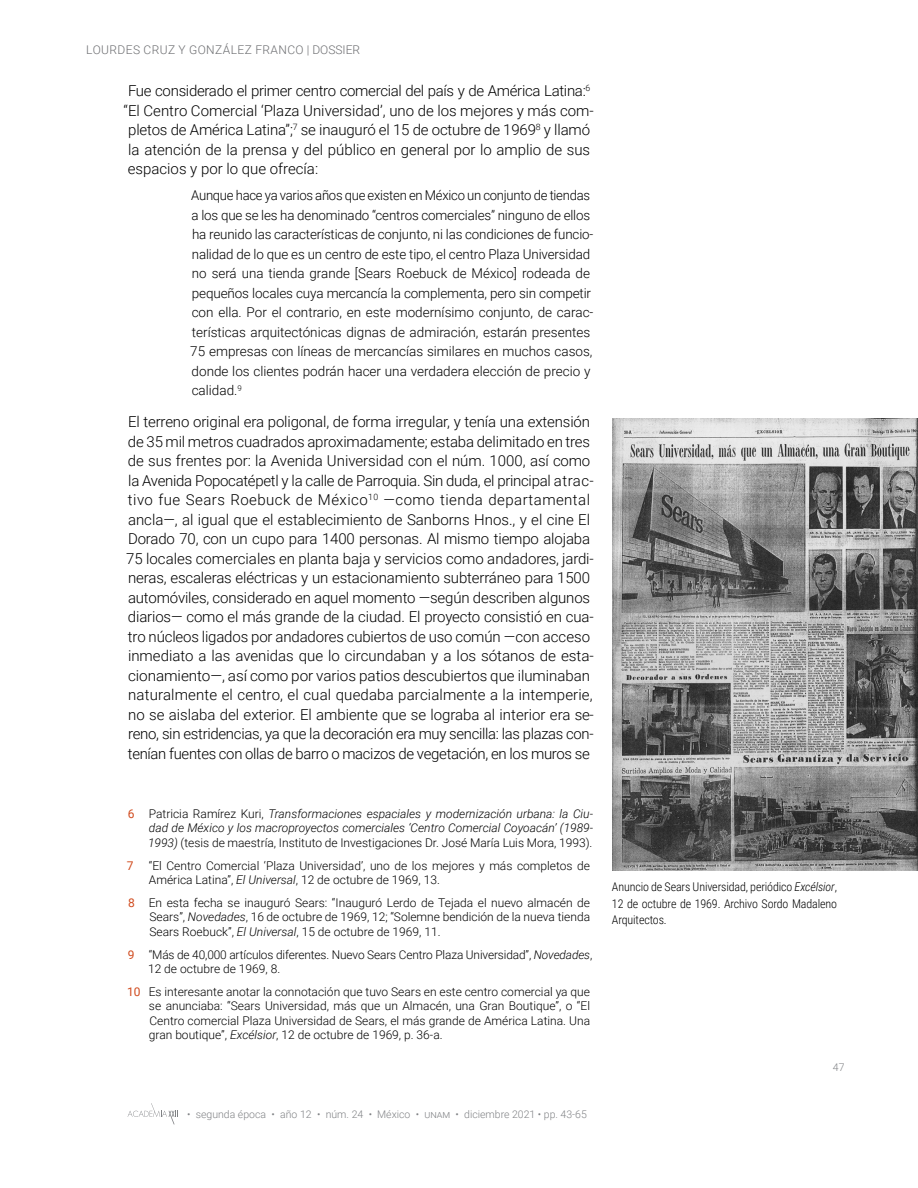
<style>
.page{position:relative;width:918px;height:1188px;background:#fff}
.page>*{position:absolute;margin:0;border:0;box-sizing:border-box;transform-origin:0 0}
.t1{font:300 15px/19.5px "Roboto";letter-spacing:-.01em;color:#000}
.t2{font:300 13.5px/19.5px "Roboto";letter-spacing:-.01em;color:#000}
.t3{font:300 12px/14.4px "Roboto";color:#000}
.t4{font:italic 300 12px/14.4px "Roboto";color:#000;text-align:justify}
.t5{font:300 12px/16.5px "Roboto Condensed";letter-spacing:-.01em;color:#000;text-align:justify}
.t6{font:300 12px "Roboto";letter-spacing:.035em;color:#6d6e71}
.t7{font:12px "Roboto";color:#d04a1d}
.t8{font:300 10.5px "Roboto";color:#808285}
.s1{font-weight:400;font-style:normal;color:#d04a1d}
.s2{font-style:normal}
.s3{font-style:italic}
.s4{font-weight:400;color:#d04a1d}
</style>
<div class="page">
<svg style="left:128px;top:1103px;width:50px;height:21px"></svg>
<img style="left:612px;top:418px;width:306px;height:452px">
<p class="t6" style="left:86px;top:42px;width:275px">LOURDES CRUZ Y GONZÁLEZ FRANCO | DOSSIER</p>
<p class="t1" style="left:128px;top:81px;width:464px">Fue considerado el primer centro comercial del país y de América Latina:<sup>6</sup></p>
<p class="t1" style="left:124px;top:100px;width:472px">“El Centro Comercial ‘Plaza Universidad’, uno de los mejores y más com-</p>
<p class="t1" style="left:128px;top:120px;width:463px">pletos de América Latina”;<sup>7</sup> se inauguró el 15 de octubre de 1969<sup>8</sup> y llamó</p>
<p class="t1" style="left:128px;top:139px;width:463px">la atención de la prensa y del público en general por lo amplio de sus</p>
<p class="t1" style="left:128px;top:159px;width:192px">espacios y por lo que ofrecía:</p>
<p class="t2" style="left:190px;top:185px;width:405px">Aunque hace ya varios años que existen en México un conjunto de tiendas a los que se les ha denominado “centros comerciales” ninguno de ellos ha reunido las características de conjunto, ni las condiciones de funcio&shy;nalidad de lo que es un centro de este tipo, el centro Plaza Universidad no será una tienda grande [Sears Roebuck de México] rodeada de pequeños locales cuya mercancía la complementa, pero sin competir con ella. Por el contrario, en este modernísimo conjunto, de carac&shy;terísticas arquitectónicas dignas de admiración, estarán presentes 75 empresas con líneas de mercancías similares en muchos casos, donde los clientes podrán hacer una verdadera elección de precio y calidad.<sup>9</sup></p>
<p class="t1" style="left:126px;top:412px;width:469px">El terreno original era poligonal, de forma irregular, y tenía una extensión de 35 mil metros cuadrados aproximadamente; estaba delimitado en tres de sus frentes por: la Avenida Universidad con el núm. 1000, así como la Avenida Popocatépetl y la calle de Parroquia. Sin duda, el principal atrac&shy;tivo fue Sears Roebuck de México<sup>10</sup> —como tienda departamental ancla—, al igual que el establecimiento de Sanborns Hnos., y el cine El Dorado 70, con un cupo para 1400 personas. Al mismo tiempo alojaba 75 locales comerciales en planta baja y servicios como andadores, jardi&shy;neras, escaleras eléctricas y un estacionamiento subterráneo para 1500 automóviles, considerado en aquel momento —según describen algunos diarios— como el más grande de la ciudad. El proyecto consistió en cua&shy;tro núcleos ligados por andadores cubiertos de uso común —con acceso inmediato a las avenidas que lo circundaban y a los sótanos de esta&shy;cionamiento—, así como por varios patios descubiertos que iluminaban naturalmente el centro, el cual quedaba parcialmente a la intemperie, no se aislaba del exterior. El ambiente que se lograba al interior era se&shy;reno, sin estridencias, ya que la decoración era muy sencilla: las plazas con&shy;tenían fuentes con ollas de barro o macizos de vegetación, en los muros se</p>
<p class="t4" style="left:148px;top:806px;width:447px;text-indent:-20px"><span class="s1">6</span> <span class="s2">Patricia Ramírez Kuri,</span> Transformaciones espaciales y modernización urbana: la Ciu&shy;dad de México y los macroproyectos comerciales ‘Centro Comercial Coyoacán’ (1989- 1993) <span class="s2">(tesis de maestría, Instituto de Investigaciones Dr. José María Luis Mora, 1993).</span></p>
<p class="t7" style="left:127px;top:857px;width:8px">7</p>
<p class="t3" style="left:149px;top:858px;width:443px">“El Centro Comercial ‘Plaza Universidad’, uno de los mejores y más completos de<br>América Latina”, <span class="s3">El Universal</span>, 12 de octubre de 1969, 13.</p>
<p class="t3" style="left:150px;top:895px;width:442px;text-align:justify;text-indent:-21px"><span class="s4">8</span> En esta fecha se inauguró Sears: “Inauguró Lerdo de Tejada el nuevo almacén de Sears”, <span class="s3">Novedades</span>, 16 de octubre de 1969, 12; “Solemne bendición de la nueva tienda Sears Roebuck”, <span class="s3">El Universal</span>, 15 de octubre de 1969, 11.</p>
<p class="t3" style="left:148px;top:947px;width:446px;text-indent:-20px"><span class="s4">9</span> “Más de 40,000 artículos diferentes. Nuevo Sears Centro Plaza Universidad”, <span class="s3">Novedades</span>,<br>12 de octubre de 1969, 8.</p>
<p class="t3" style="left:149px;top:984px;width:443px;text-align:justify;text-indent:-22px"><span class="s4">10</span> Es interesante anotar la connotación que tuvo Sears en este centro comercial ya que se anunciaba: “Sears Universidad, más que un Almacén, una Gran Boutique”, o “El Centro comercial Plaza Universidad de Sears, el más grande de América Latina. Una gran boutique”, <span class="s3">Excélsior</span>, 12 de octubre de 1969, p. 36-a.</p>
<p class="t8" style="left:187px;top:1107px;width:401px">• segunda época • año 12 • núm. 24 • México • unam • diciembre 2021 • pp. 43-65</p>
<p class="t5" style="left:612px;top:878px;width:227px">Anuncio de Sears Universidad, periódico <span class="s3">Excélsior</span>, 12 de octubre de 1969. Archivo Sordo Madaleno Arquitectos.</p>
<p class="t8" style="left:833px;top:1060px;width:13px">47</p>
</div>
